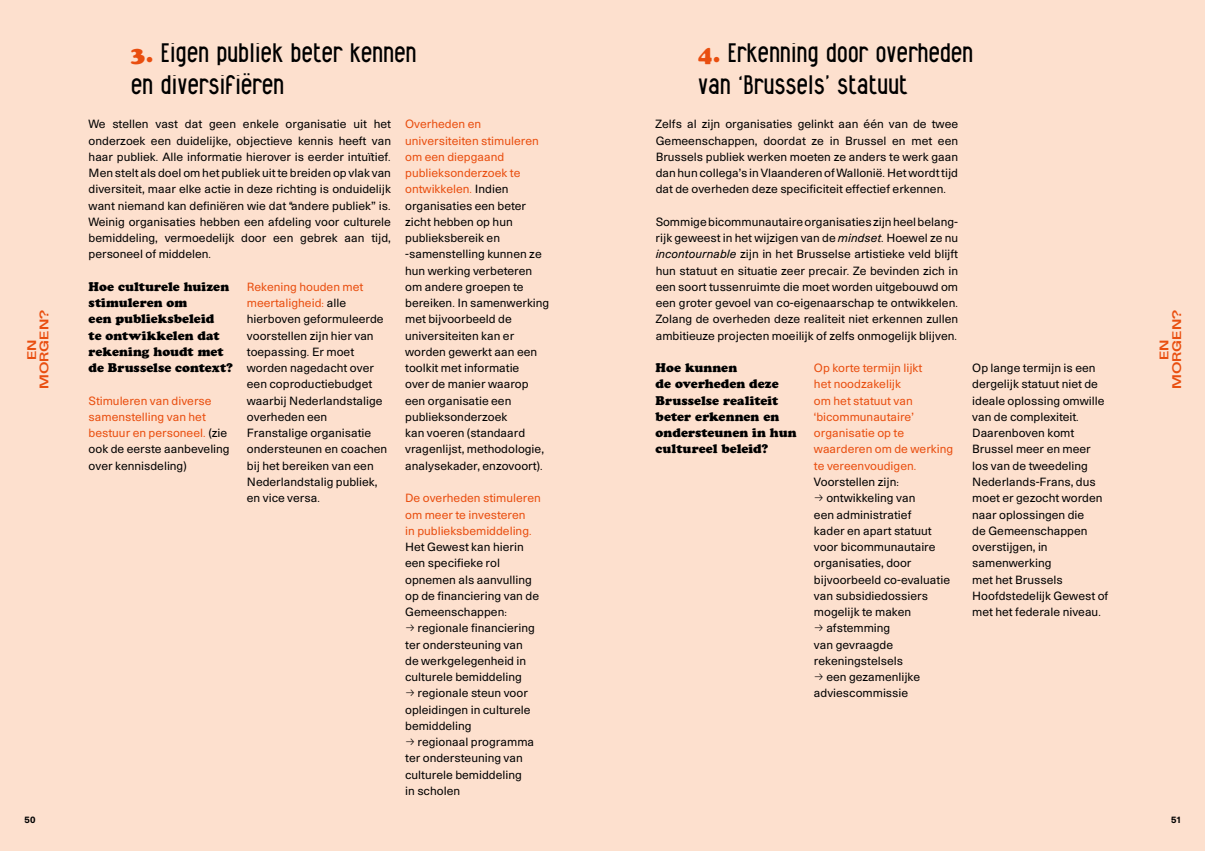
<style>
.page{position:relative;width:1205px;height:851px;background:#fff}
.page>*{position:absolute;margin:0;border:0;box-sizing:border-box;transform-origin:0 0}
.t1{font:condensed 26.25px/32.5px "Alfphabet";letter-spacing:.01em;color:#000}
.t2{font:12.5px/16.2px "Haas Unica Rmn";color:#000}
.t3{font:12.5px/16.2px "Haas Unica Rmn";color:#e94e0f}
.t4{font:12.5px/16.2px "Cooper Black Std";letter-spacing:.005em;color:#000}
.t5{font:700 11.25px/12.5px "Sporting Grotesque";color:#e94e0f;text-align:center}
.t6{font:10px "Haas Unica Bld";color:#000}
.s1{font-family:"Cooper Black Std";font-stretch:normal;font-size:22.5px;color:#e94e0f}
.s2{color:#e94e0f}
.s3{font-family:"Haas Unica Itl"}
.s4{color:#000}
</style>
<div class="page">
<div style="left:602px;top:0;width:603px;height:850px;background:#fde0ce"></div>
<div style="left:0;top:0;width:602px;height:850px;background:#fde0ce"></div>
<h1 class="t1" style="left:131px;top:36px;width:287px"><span class="s1">3.</span> Eigen publiek beter kennen en diversifiëren</h1>
<h1 class="t1" style="left:698px;top:36px;width:277px"><span class="s1">4.</span> Erkenning door overheden van ‘Brussels’ statuut</h1>
<p class="t2" style="left:405px;top:117px;width:146px"><span class="s2">Overheden en universiteiten stimuleren om een diepgaand publieksonderzoek te ontwikkelen.</span> Indien organisaties een beter zicht hebben op hun publieksbereik en -samenstelling kunnen ze hun werking verbeteren om andere groepen te bereiken. In samenwerking met bijvoorbeeld de universiteiten kan er worden gewerkt aan een toolkit met informatie<br>over de manier waarop een organisatie een publieksonderzoek<br>kan voeren (standaard vragenlijst, methodologie, analysekader, enzovoort).</p>
<p class="t3" style="left:405px;top:491px;width:137px">De overheden stimuleren om meer te investeren<br>in publieksbemiddeling.</p>
<p class="t2" style="left:405px;top:539px;width:135px">Het Gewest kan hierin een specifieke rol opnemen als aanvulling op de financiering van de<br>Gemeenschappen:</p>
<p class="t2" style="left:405px;top:621px;width:131px;text-indent:12px">regionale financiering ter ondersteuning van de werkgelegenheid in culturele bemiddeling</p>
<p class="t2" style="left:405px;top:686px;width:127px;text-indent:12px">regionale steun voor opleidingen in culturele bemiddeling</p>
<p class="t2" style="left:405px;top:734px;width:130px;text-indent:12px">regionaal programma ter ondersteuning van culturele bemiddeling in scholen</p>
<p class="t2" style="left:656px;top:117px;width:304px;text-align:justify">Zelfs al zijn organisaties gelinkt aan één van de twee Gemeenschappen, doordat ze in Brussel en met een Brussels publiek werken moeten ze anders te werk gaan dan hun collega’s inVlaanderenofWallonië.Hetwordttijd dat de overheden deze specificiteit effectief erkennen.</p>
<p class="t2" style="left:656px;top:214px;width:304px;text-align:justify">Sommigebicommunautaireorganisatieszijnheelbelang&shy;rijk geweest in het wijzigen van de <span class="s3">mindset</span>. Hoewel ze nu <span class="s3">incontournable</span> zijn in het Brusselse artistieke veld blijft hun statuut en situatie zeer precair. Ze bevinden zich in een soort tussenruimte die moet worden uitgebouwd om een groter gevoel van co-eigenaarschap te ontwikkelen.<br>Zolang de overheden deze realiteit niet erkennen zullen ambitieuze projecten moeilijk of zelfs onmogelijk blijven.</p>
<p class="t2" style="left:89px;top:117px;width:304px;text-align:justify">We stellen vast dat geen enkele organisatie uit het onderzoek een duidelijke, objectieve kennis heeft van haar publiek. Alle informatie hierover is eerder intuïtief.<br>Men stelt als doel om het publiek uitte breiden op vlak van diversiteit, maar elke actie in deze richting is onduidelijk want niemand kan definiëren wie dat “andere publiek” is.<br>Weinig organisaties hebben een afdeling voor culturele bemiddeling, vermoedelijk door een gebrek aan tijd, personeel of middelen.</p>
<p class="t4" style="left:89px;top:278px;width:146px">Hoe culturele huizen stimuleren om<br>een publieksbeleid<br>te ontwikkelen dat rekening houdt met de Brusselse context?</p>
<p class="t3" style="left:89px;top:393px;width:143px">Stimuleren van diverse samenstelling van het bestuur en personeel. <span class="s4">(zie ook de eerste aanbeveling over kennisdeling)</span></p>
<p class="t2" style="left:247px;top:279px;width:142px"><span class="s2">Rekening houden met meertaligheid:</span> alle hierboven geformuleerde voorstellen zijn hier van toepassing. Er moet worden nagedacht over een coproductiebudget waarbij Nederlandstalige overheden een<br>Franstalige organisatie ondersteunen en coachen bij het bereiken van een<br>Nederlandstalig publiek, en vice versa.</p>
<p class="t5" style="left:26px;top:389px;width:80px;rotate:-90deg">EN<br>MORGEN?</p>
<p class="t5" style="left:1158px;top:389px;width:80px;rotate:-90deg">EN<br>MORGEN?</p>
<p class="t4" style="left:656px;top:359px;width:142px">Hoe kunnen<br>de overheden deze<br>Brusselse realiteit beter erkennen en ondersteunen in hun cultureel beleid?</p>
<p class="t3" style="left:814px;top:361px;width:141px">Op korte termijn lijkt<br>het noodzakelijk<br>om het statuut van ‘bicommunautaire’ organisatie op te waarderen om de werking te vereenvoudigen.</p>
<p class="t2" style="left:814px;top:474px;width:87px">Voorstellen zijn:</p>
<p class="t2" style="left:826px;top:491px;width:91px">ontwikkeling van</p>
<p class="t2" style="left:814px;top:507px;width:99px">een administratief</p>
<p class="t2" style="left:814px;top:523px;width:119px">kader en apart statuut</p>
<p class="t2" style="left:814px;top:539px;width:123px">voor bicommunautaire</p>
<p class="t2" style="left:814px;top:556px;width:99px">organisaties, door</p>
<p class="t2" style="left:814px;top:572px;width:138px">bijvoorbeeld co-evaluatie</p>
<p class="t2" style="left:814px;top:588px;width:116px">van subsidiedossiers</p>
<p class="t2" style="left:814px;top:604px;width:99px">mogelijk te maken</p>
<p class="t2" style="left:826px;top:621px;width:66px">afstemming</p>
<p class="t2" style="left:814px;top:637px;width:81px">van gevraagde</p>
<p class="t2" style="left:814px;top:653px;width:91px">rekeningstelsels</p>
<p class="t2" style="left:826px;top:669px;width:95px">een gezamenlijke</p>
<p class="t2" style="left:814px;top:686px;width:96px">adviescommissie</p>
<p class="t2" style="left:972px;top:361px;width:138px">Op lange termijn is een dergelijk statuut niet de ideale oplossing omwille van de complexiteit.<br>Daarenboven komt<br>Brussel meer en meer los van de tweedeling<br>Nederlands-Frans, dus moet er gezocht worden naar oplossingen die<br>de Gemeenschappen overstijgen, in samenwerking<br>met het Brussels<br>Hoofdstedelijk Gewest of met het federale niveau.</p>
<p class="t6" style="left:25px;top:812px;width:12px">50</p>
<p class="t6" style="left:1171px;top:812px;width:12px">51</p>
</div>
